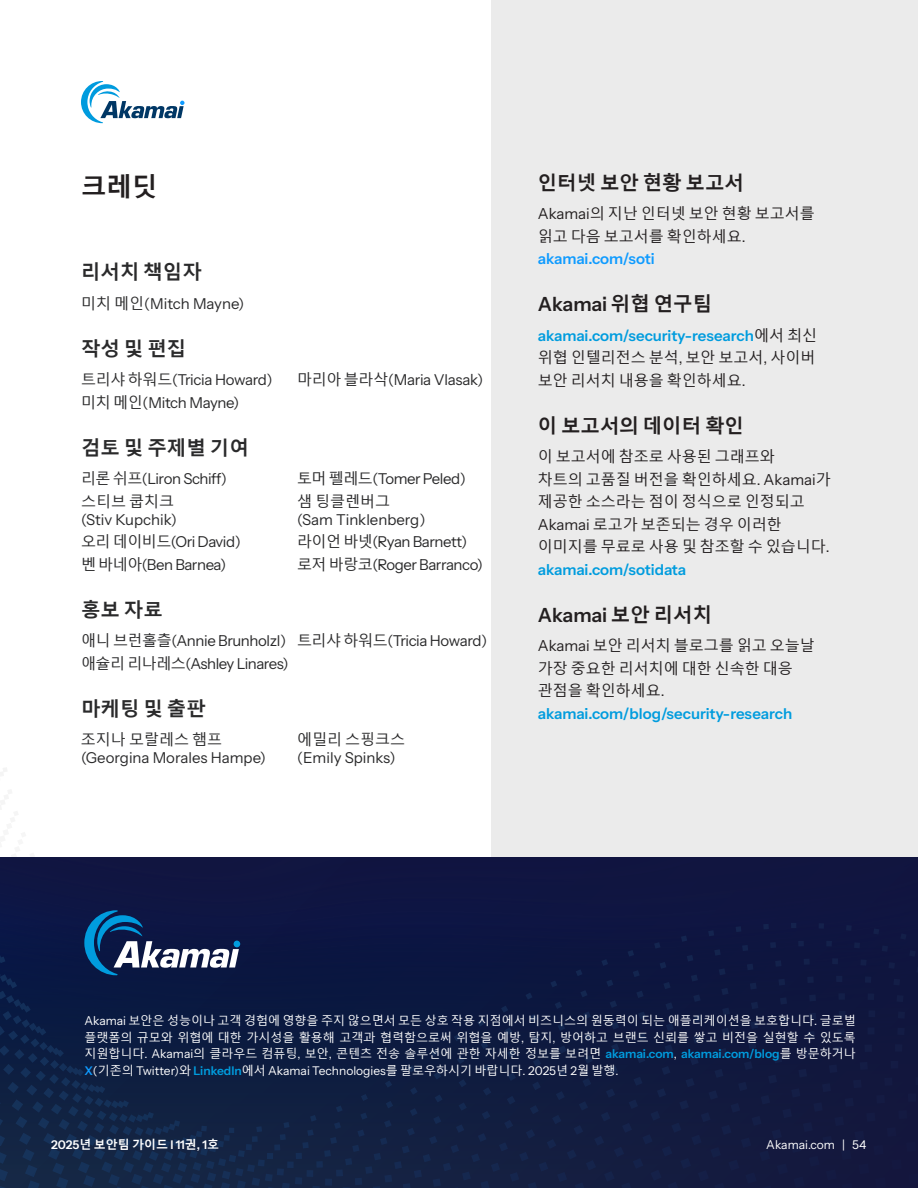
<style>
.page{position:relative;width:918px;height:1188px;background:#fff}
.page>*{position:absolute;margin:0;border:0;box-sizing:border-box;transform-origin:0 0}
.H1_-_Blue_Bar{font:700 25.5px "Malgun Gothic";color:#231f20}
.H1__reg{font:700 19.5px "Malgun Gothic";color:#2a2a2b}
.H1__reg-2{font:600 19.5px "Instrument Sans";letter-spacing:-.01em;color:#231f20}
.H1__reg-3{font:700 19.5px "Malgun Gothic";color:#231f20}
.Body{font:15px/22.5px "Malgun Gothic";color:#231f20}
.Body-2{font:15px "Instrument Sans";letter-spacing:-.025em;color:#2a2a2b}
.Body-3{font:15px "Instrument Sans";color:#2a2a2b}
.Body-4{font:15px "Malgun Gothic";color:#2a2a2b}
.t1{font:12px/16.5px "Malgun Gothic";color:#fff;text-align:justify}
.t2{font:600 12px "Instrument Sans";color:#fff}
.t3{font:12px "Instrument Sans";color:#fff}
.s1{font-family:"Malgun Gothic"}
.s2{font-family:"Instrument Sans"}
.s3{font-family:"Instrument Sans";font-weight:600;color:#0f9bff}
.s4{font-family:"Malgun Gothic";font-weight:700}
.s5{font-family:"Instrument Sans";font-weight:600;color:#009cde}
</style>
<div class="page">
<svg style="left:81px;top:81px;width:103px;height:42px"></svg>
<div style="left:492px;top:0;width:426px;height:1188px;background:#ebebeb"></div>
<div style="left:0;top:858px;width:918px;height:330px;background:linear-gradient(to bottom,#0c1240,#122142)"></div>
<svg style="left:84px;top:910px;width:156px;height:65px;background:#314971"></svg>
<p class="H1_-_Blue_Bar" style="left:81px;top:171px;width:78px">크레딧</p>
<p class="H1__reg" style="left:81px;top:261px;width:122px">리서치 책임자</p>
<p class="Body-3" style="left:81px;top:294px;width:165px"><span class="s1">미치 메인</span>(Mitch Mayne)</p>
<p class="H1__reg" style="left:81px;top:337px;width:107px">작성및편집</p>
<p class="Body-2" style="left:81px;top:370px;width:193px"><span class="s1">트리샤 하워드</span>(Tricia Howard)</p>
<p class="Body-2" style="left:297px;top:370px;width:188px"><span class="s1">마리아 블라삭</span>(Maria Vlasak)</p>
<p class="Body-2" style="left:81px;top:393px;width:160px"><span class="s1">미치 메인</span>(Mitch Mayne)</p>
<p class="H1__reg" style="left:81px;top:436px;width:169px">검토 및 주제별 기여</p>
<p class="Body-2" style="left:81px;top:469px;width:148px"><span class="s1">리론 쉬프</span>(Liron Schiff)</p>
<p class="Body-2" style="left:297px;top:469px;width:170px"><span class="s1">토머 펠레드</span>(Tomer Peled)</p>
<p class="Body-4" style="left:81px;top:493px;width:95px">스티브 쿱치크</p>
<p class="Body-4" style="left:297px;top:493px;width:95px">샘 팅클렌버그</p>
<p class="Body-3" style="left:81px;top:510px;width:98px">(Stiv Kupchik)</p>
<p class="Body-3" style="left:297px;top:510px;width:130px">(Sam Tinklenberg)</p>
<p class="Body-2" style="left:81px;top:532px;width:161px"><span class="s1">오리 데이비드</span>(Ori David)</p>
<p class="Body-2" style="left:297px;top:532px;width:172px"><span class="s1">라이언 바넷</span>(Ryan Barnett)</p>
<p class="Body-2" style="left:81px;top:555px;width:147px"><span class="s1">벤 바네아</span>(Ben Barnea)</p>
<p class="Body-2" style="left:297px;top:555px;width:187px"><span class="s1">로저 바랑코</span>(Roger Barranco)</p>
<p class="H1__reg" style="left:81px;top:598px;width:83px">홍보 자료</p>
<p class="Body-2" style="left:81px;top:631px;width:408px"><span class="s1">애니 브런홀츨</span>(Annie Brunholzl) <span class="s1">트리샤 하워드</span>(Tricia Howard)</p>
<p class="Body-2" style="left:81px;top:654px;width:209px"><span class="s1">애슐리 리나레스</span>(Ashley Linares)</p>
<p class="H1__reg" style="left:81px;top:697px;width:126px">마케팅 및 출판</p>
<p class="Body-4" style="left:81px;top:731px;width:143px">조지나 모랄레스 햄프</p>
<p class="Body-4" style="left:297px;top:731px;width:110px">에밀리 스핑크스</p>
<p class="Body-3" style="left:81px;top:748px;width:186px">(Georgina Morales Hampe)</p>
<p class="Body-3" style="left:297px;top:748px;width:100px">(Emily Spinks)</p>
<p class="H1__reg-3" style="left:538px;top:171px;width:208px">인터넷 보안 현황 보고서</p>
<p class="Body" style="left:538px;top:203px;width:279px"><span class="s2">Akamai</span>의 지난 인터넷 보안 현황 보고서를 읽고 다음 보고서를 확인하세요<span class="s2">. </span><span class="s3">akamai.com/soti</span></p>
<p class="H1__reg-2" style="left:538px;top:292px;width:176px">Akamai <span class="s4">위협 연구팀</span></p>
<p class="Body" style="left:538px;top:324px;width:281px;text-align:justify"><span class="s5">akamai.com/security-research</span>에서 최신 위협 인텔리전스 분석<span class="s2">,</span> 보안 보고서<span class="s2">,</span> 사이버 보안 리서치 내용을 확인하세요<span class="s2">.</span></p>
<p class="H1__reg-3" style="left:538px;top:414px;width:208px">이 보고서의 데이터 확인</p>
<p class="Body" style="left:538px;top:446px;width:294px">이 보고서에 참조로 사용된 그래프와<br>차트의 고품질 버전을 확인하세요<span class="s2">. Akamai</span>가 제공한 소스라는 점이 정식으로 인정되고<br><span class="s2">Akamai</span> 로고가 보존되는 경우 이러한 이미지를 무료로 사용 및 참조할 수 있습니다<span class="s2">. </span><span class="s5">akamai.com/sotidata</span></p>
<p class="H1__reg-2" style="left:538px;top:603px;width:176px">Akamai <span class="s4">보안 리서치</span></p>
<p class="Body" style="left:538px;top:635px;width:279px"><span class="s2">Akamai</span> 보안 리서치 블로그를 읽고 오늘날 가장 중요한 리서치에 대한 신속한 대응 관점을 확인하세요<span class="s2">. </span><span class="s5">akamai.com/blog/security-research</span></p>
<p class="t1" style="left:84px;top:1013px;width:773px"><span class="s2">Akamai</span> 보안은 성능이나 고객 경험에 영향을 주지 않으면서 모든 상호 작용 지점에서 비즈니스의 원동력이 되는 애플리케이션을 보호합니다<span class="s2">.</span> 글로벌 플랫폼의 규모와 위협에 대한 가시성을 활용해 고객과 협력함으로써 위협을 예방<span class="s2">,</span> 탐지<span class="s2">,</span> 방어하고 브랜드 신뢰를 쌓고 비전을 실현할 수 있도록 지원합니다<span class="s2">. Akamai</span>의 클라우드 컴퓨팅<span class="s2">,</span> 보안<span class="s2">,</span> 콘텐츠 전송 솔루션에 관한 자세한 정보를 보려면 <span class="s5">akamai.com</span><span class="s2">,</span> <span class="s5">akamai.com/blog</span>를 방문하거나 <span class="s3">X</span><span class="s2">(</span>기존의 <span class="s2">Twitter)</span>와 <span class="s5">LinkedIn</span>에서 <span class="s2">Akamai Technologies</span>를 팔로우하시기 바랍니다<span class="s2">. 2025</span>년 <span class="s2">2</span>월 발행<span class="s2">.</span></p>
<p class="t2" style="left:51px;top:1137px;width:170px">2025<span class="s4">년 보안팀 가이드</span> I 11<span class="s4">권</span>, 1<span class="s4">호</span></p>
<p class="t3" style="left:766px;top:1137px;width:101px">Akamai.com | 54</p>
</div>
